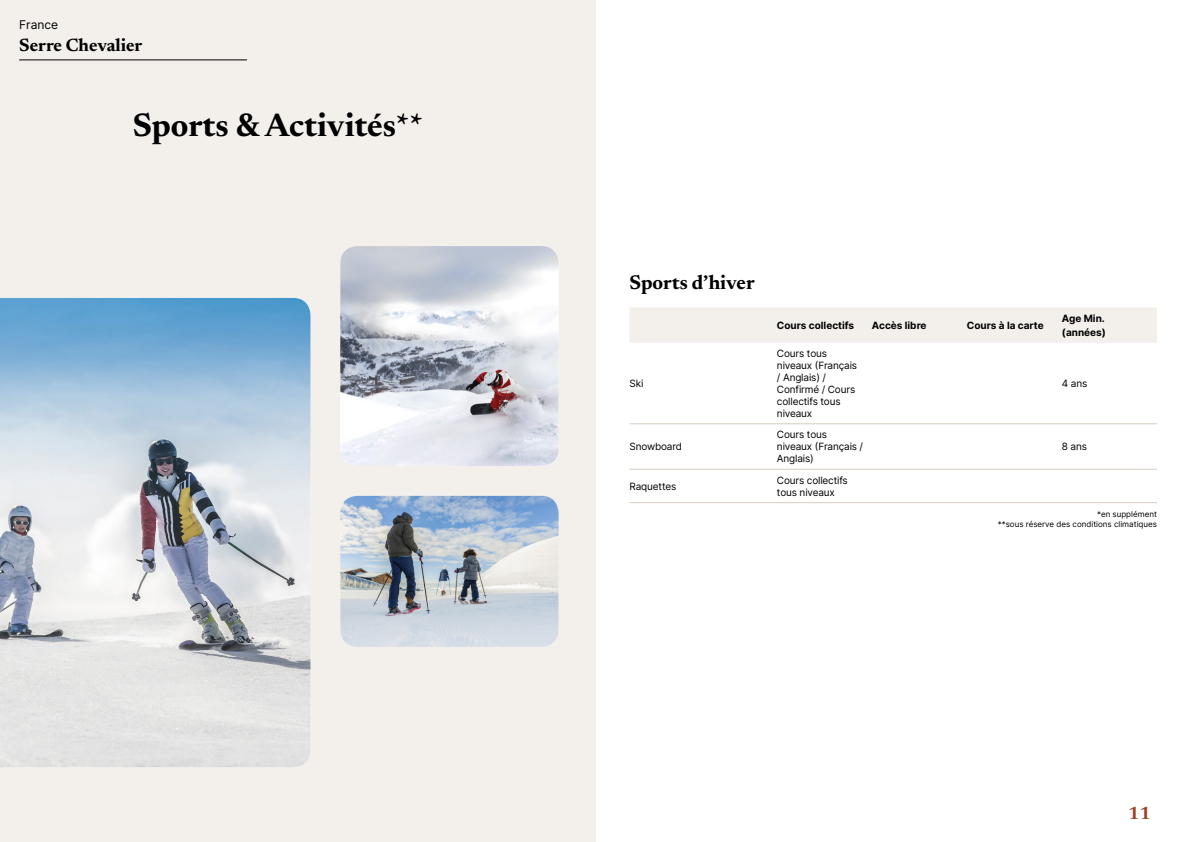
<style>
.page{position:relative;width:1191px;height:842px;background:#fff}
.page>*{position:absolute;margin:0;border:0;box-sizing:border-box;transform-origin:0 0}
.t1{font:700 33px "Newsreader 24 pt";color:#000}
.t2{font:700 20px "Newsreader 24 pt";color:#000}
.t3{font:700 18px "Newsreader 24 pt";color:#000}
.t4{font:700 18px "Newsreader 24 pt";color:#9d432c}
.t5{font:12px "Inter";color:#000}
.t6{font:10px/12px "Inter";letter-spacing:-.015em;color:#000}
.t7{font:700 10px/14px "Inter";color:#000}
.t8{font:8px/9.6px "Inter";color:#000;text-align:right}
</style>
<div class="page">
<div style="left:0;top:0;width:595px;height:842px;background:#f3f0ec"></div>
<img style="left:340px;top:246px;width:218px;height:220px">
<img style="left:0;top:298px;width:310px;height:469px">
<img style="left:340px;top:496px;width:218px;height:151px">
<svg style="left:20px;top:60px;width:227px;height:1px"></svg>
<div style="left:630px;top:307px;width:527px;height:36px;background:#f3f0ec"></div>
<hr style="left:629px;top:423px;width:148px;height:1px;background:#d7cdc1">
<hr style="left:777px;top:423px;width:95px;height:1px;background:#d7cdc1">
<hr style="left:872px;top:423px;width:95px;height:1px;background:#d7cdc1">
<hr style="left:967px;top:423px;width:95px;height:1px;background:#d7cdc1">
<hr style="left:1062px;top:423px;width:95px;height:1px;background:#d7cdc1">
<hr style="left:629px;top:469px;width:148px;height:1px;background:#d7cdc1">
<hr style="left:777px;top:469px;width:95px;height:1px;background:#d7cdc1">
<hr style="left:872px;top:469px;width:95px;height:1px;background:#d7cdc1">
<hr style="left:967px;top:469px;width:95px;height:1px;background:#d7cdc1">
<hr style="left:1062px;top:469px;width:95px;height:1px;background:#d7cdc1">
<hr style="left:629px;top:502px;width:148px;height:1px;background:#d7cdc1">
<hr style="left:777px;top:502px;width:95px;height:1px;background:#d7cdc1">
<hr style="left:872px;top:502px;width:95px;height:1px;background:#d7cdc1">
<hr style="left:967px;top:502px;width:95px;height:1px;background:#d7cdc1">
<hr style="left:1062px;top:502px;width:95px;height:1px;background:#d7cdc1">
<p class="t5" style="left:19px;top:15px;width:40px">France</p>
<h3 class="t3" style="left:19px;top:32px;width:125px">Serre Chevalier</h3>
<h1 class="t1" style="left:133px;top:101px;width:292px">Sports &amp; Activités**</h1>
<h2 class="t2" style="left:629px;top:268px;width:127px">Sports d’hiver</h2>
<p class="t6" style="left:629px;top:377px;width:15px">Ski</p>
<p class="t6" style="left:629px;top:440px;width:54px">Snowboard</p>
<p class="t7" style="left:777px;top:318px;width:79px">Cours collectifs</p>
<p class="t7" style="left:872px;top:318px;width:56px">Accès libre</p>
<p class="t7" style="left:967px;top:318px;width:78px">Cours à la carte</p>
<p class="t7" style="left:1062px;top:311px;width:45px">Age Min. (années)</p>
<p class="t6" style="left:777px;top:347px;width:82px">Cours tous niveaux (Français / Anglais) /<br>Confirmé / Cours collectifs tous niveaux</p>
<p class="t6" style="left:777px;top:428px;width:88px">Cours tous niveaux (Français /<br>Anglais)</p>
<p class="t6" style="left:1062px;top:377px;width:27px">4 ans</p>
<p class="t6" style="left:1062px;top:440px;width:27px">8 ans</p>
<p class="t6" style="left:629px;top:480px;width:48px">Raquettes</p>
<p class="t6" style="left:777px;top:474px;width:72px">Cours collectifs tous niveaux</p>
<p class="t8" style="left:997px;top:509px;width:161px">*en supplément<br>**sous réserve des conditions climatiques</p>
<h3 class="t4" style="left:1128px;top:800px;width:24px">11</h3>
</div>
